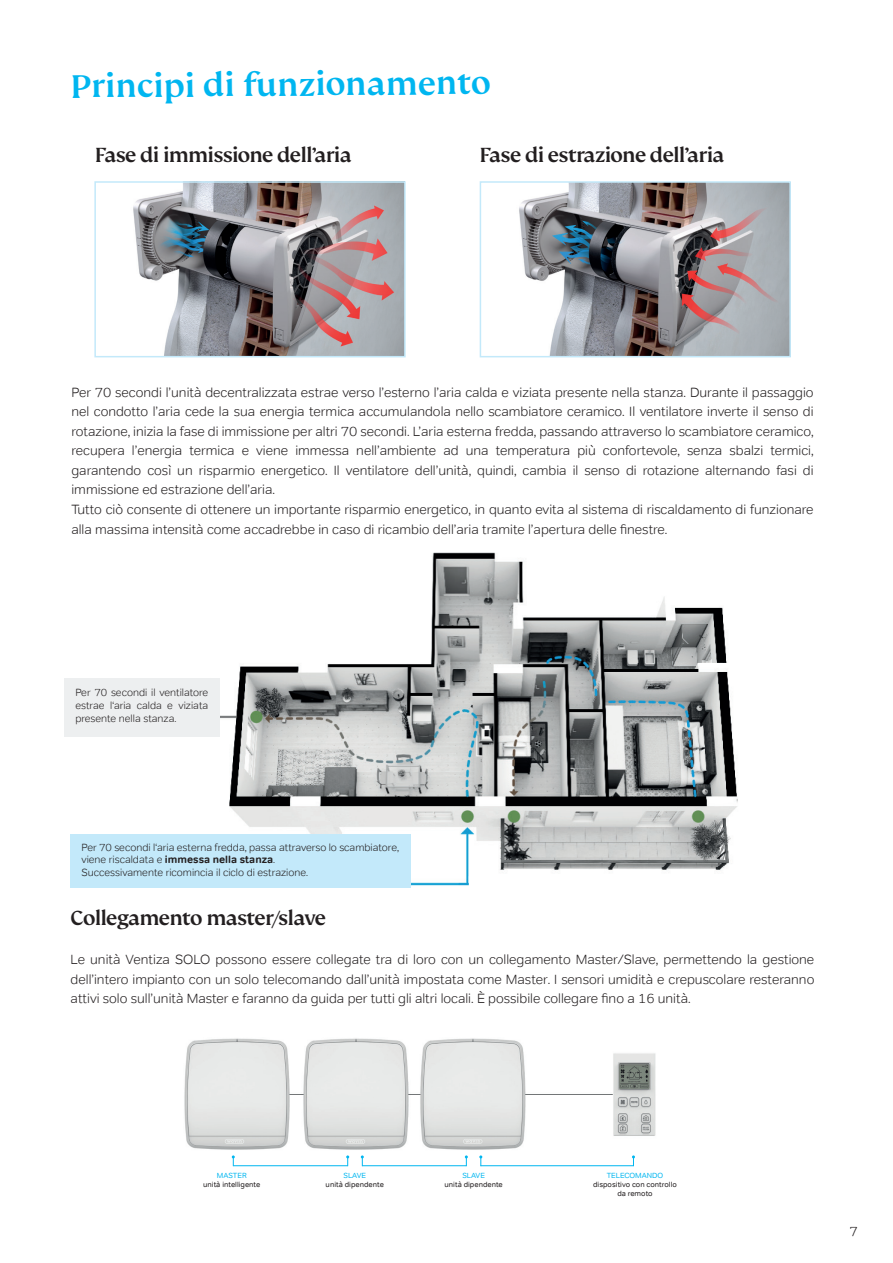
<style>
.page{position:relative;width:893px;height:1263px;background:#fff}
.page>*{position:absolute;margin:0;border:0;box-sizing:border-box;transform-origin:0 0}
.t1{font:500 36px "FS Kim";letter-spacing:-.01em;color:#00b6f0}
.t2{font:500 22.5px "FS Kim";letter-spacing:-.03em;color:#231f20}
.t3{font:300 13.5px/19.6px "Tondo";color:#231f20}
.t4{font:300 10.5px/12.6px "Tondo";color:#231f20}
.t5{font:7.5px/9px "Tondo";color:#231f20;text-align:center}
.t6{font:7.5px "Tondo";color:#00b6f0}
.s1{font-weight:700}
</style>
<div class="page">
<img style="left:220px;top:552px;width:518px;height:335px">
<div style="left:64px;top:678px;width:156px;height:59px;background:#edeff0"></div>
<div style="left:70px;top:834px;width:340px;height:54px;background:#c3e9fa"></div>
<img style="left:133px;top:184px;width:270px;height:170px">
<div style="left:94px;top:181px;width:312px;height:176px;border:2px solid #c3e9fa"></div>
<img style="left:519px;top:184px;width:269px;height:170px">
<div style="left:480px;top:181px;width:311px;height:176px;border:2px solid #c3e9fa"></div>
<img style="left:184px;top:1038px;width:472px;height:129px">
<svg style="left:232px;top:1155px;width:3px;height:11px"></svg>
<svg style="left:346px;top:1155px;width:3px;height:11px"></svg>
<hr style="left:233px;top:1165px;width:115px;height:1px;background:#00b6f0">
<svg style="left:361px;top:1155px;width:3px;height:11px"></svg>
<svg style="left:465px;top:1155px;width:3px;height:11px"></svg>
<hr style="left:362px;top:1165px;width:104px;height:1px;background:#00b6f0">
<svg style="left:479px;top:1155px;width:3px;height:11px"></svg>
<svg style="left:632px;top:1155px;width:3px;height:11px"></svg>
<hr style="left:480px;top:1165px;width:153px;height:1px;background:#00b6f0">
<h1 class="t1" style="left:71px;top:65px;width:422px">Principi di funzionamento</h1>
<h2 class="t2" style="left:95px;top:142px;width:258px">Fase di immissione dell’aria</h2>
<h2 class="t2" style="left:480px;top:142px;width:246px">Fase di estrazione dell’aria</h2>
<p class="t3" style="left:71px;top:382px;width:744px">Per 70 secondi l’unità decentralizzata estrae verso l’esterno l’aria calda e viziata presente nella stanza. Durante il passaggio nel condotto l’aria cede la sua energia termica accumulandola nello scambiatore ceramico. Il ventilatore inverte il senso di rotazione, inizia la fase di immissione per altri 70 secondi. L’aria esterna fredda, passando attraverso lo scambiatore ceramico, recupera l’energia termica e viene immessa nell’ambiente ad una temperatura più confortevole, senza sbalzi termici, garantendo così un risparmio energetico. Il ventilatore dell’unità, quindi, cambia il senso di rotazione alternando fasi di immissione ed estrazione dell’aria.<br>Tutto ciò consente di ottenere un importante risparmio energetico, in quanto evita al sistema di riscaldamento di funzionare alla massima intensità come accadrebbe in caso di ricambio dell’aria tramite l’apertura delle finestre.</p>
<p class="t4" style="left:75px;top:686px;width:134px;text-align:justify">Per 70 secondi il ventilatore estrae l‘aria calda e viziata presente nella stanza.</p>
<p class="t4" style="left:81px;top:841px;width:319px">Per 70 secondi l‘aria esterna fredda, passa attraverso lo scambiatore, viene riscaldata e <span class="s1">immessa nella stanza</span>.<br>Successivamente ricomincia il ciclo di estrazione.</p>
<h2 class="t2" style="left:70px;top:905px;width:257px">Collegamento master/slave</h2>
<p class="t3" style="left:71px;top:950px;width:745px;text-align:justify">Le unità Ventiza SOLO possono essere collegate tra di loro con un collegamento Master/Slave, permettendo la gestione dell’intero impianto con un solo telecomando dall’unità impostata come Master. I sensori umidità e crepuscolare resteranno attivi solo sull’unità Master e faranno da guida per tutti gli altri locali. È possibile collegare fino a 16 unità.</p>
<p class="t6" style="left:217px;top:1171px;width:31px">MASTER</p>
<p class="t5" style="left:203px;top:1180px;width:59px">unità intelligente</p>
<p class="t6" style="left:344px;top:1171px;width:24px">SLAVE</p>
<p class="t5" style="left:326px;top:1180px;width:60px">unità dipendente</p>
<p class="t6" style="left:462px;top:1171px;width:24px">SLAVE</p>
<p class="t5" style="left:445px;top:1180px;width:60px">unità dipendente</p>
<p class="t6" style="left:607px;top:1171px;width:58px">TELECOMANDO</p>
<p class="t5" style="left:593px;top:1180px;width:85px">dispositivo con controllo da remoto</p>
<p class="t3" style="left:849px;top:1221px;width:10px">7</p>
</div>
